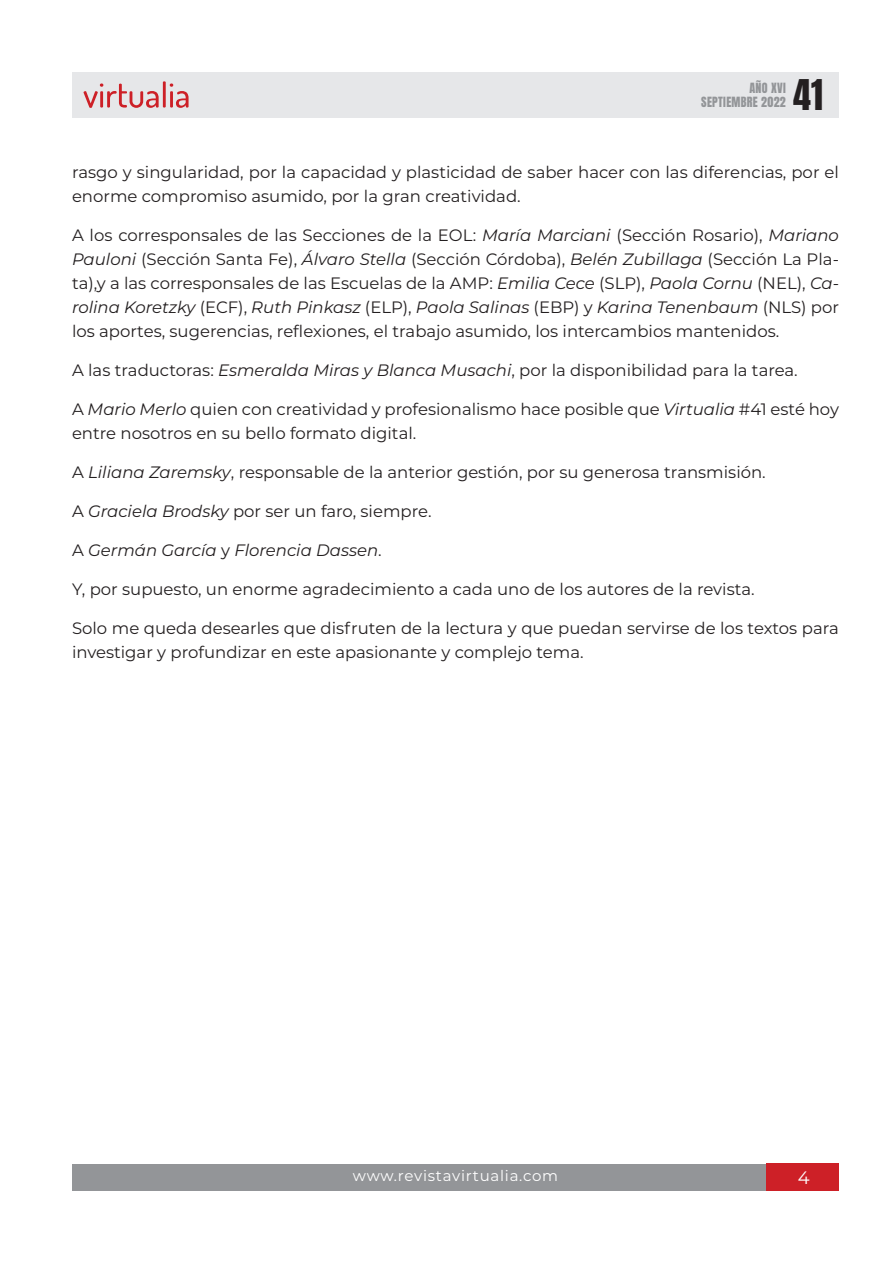
<style>
.page{position:relative;width:893px;height:1263px;background:#fff}
.page>*{position:absolute;margin:0;border:0;box-sizing:border-box;transform-origin:0 0}
.t1{font:36px "Anton";color:#231f20}
.t2{font:18px "Montserrat";color:#fff}
.Parrafo{font:16.5px/24px "Montserrat";color:#231f20}
.Parrafo-2{font:italic 16.5px "Montserrat";color:#231f20}
.t3{font:15px "Montserrat";letter-spacing:.05em;color:#fff}
.t4{font:12px/14.4px "Anton";letter-spacing:.025em;color:#939598;text-align:right}
.s1{font-style:italic}
.s2{font-style:normal}
</style>
<div class="page">
<div style="left:72px;top:1164px;width:750px;height:27px;background:#939598"></div>
<div style="left:767px;top:1164px;width:72px;height:27px;background:#cd2027"></div>
<div style="left:72px;top:72px;width:767px;height:45px;background:#e6e7e9"></div>
<svg style="left:84px;top:81px;width:105px;height:27px"></svg>
<h1 class="t1" style="left:793px;top:76px;width:31px">41</h1>
<p class="t4" style="left:701px;top:82px;width:86px">AÑO XVI<br>SEPTIEMBRE 2022</p>
<p class="Parrafo" style="left:72px;top:159px;width:768px">rasgo y singularidad, por la capacidad y plasticidad de saber hacer con las diferencias, por el enorme compromiso asumido, por la gran creatividad.</p>
<p class="Parrafo" style="left:72px;top:222px;width:768px;text-align:justify">A los corresponsales de las Secciones de la EOL: <span class="s1">María Marciani</span> (Sección Rosario), <span class="s1">Mariano Pauloni</span> (Sección Santa Fe), <span class="s1">Álvaro Stella</span> (Sección Córdoba), <span class="s1">Belén Zubillaga</span> (Sección La Pla&shy;ta),y a las corresponsales de las Escuelas de la AMP: <span class="s1">Emilia Cece</span> (SLP), <span class="s1">Paola Cornu</span> (NEL), <span class="s1">Ca&shy;rolina Koretzky</span> (ECF), <span class="s1">Ruth Pinkasz</span> (ELP), <span class="s1">Paola Salinas</span> (EBP) y <span class="s1">Karina Tenenbaum</span> (NLS) por los aportes, sugerencias, reflexiones, el trabajo asumido, los intercambios mantenidos.</p>
<p class="Parrafo" style="left:72px;top:357px;width:727px">A las traductoras: <span class="s1">Esmeralda Miras y Blanca Musachi</span>, por la disponibilidad para la tarea.</p>
<p class="Parrafo" style="left:72px;top:396px;width:768px">A <span class="s1">Mario Merlo</span> quien con creatividad y profesionalismo hace posible que <span class="s1">Virtualia</span> #41 esté hoy entre nosotros en su bello formato digital.</p>
<p class="Parrafo" style="left:72px;top:459px;width:695px">A <span class="s1">Liliana Zaremsky</span>, responsable de la anterior gestión, por su generosa transmisión.</p>
<p class="Parrafo" style="left:72px;top:498px;width:361px">A <span class="s1">Graciela Brodsky</span> por ser un faro, siempre.</p>
<p class="Parrafo-2" style="left:72px;top:539px;width:311px"><span class="s2">A</span> Germán García <span class="s2">y</span> Florencia Dassen<span class="s2">.</span></p>
<p class="Parrafo" style="left:72px;top:576px;width:684px">Y, por supuesto, un enorme agradecimiento a cada uno de los autores de la revista.</p>
<p class="Parrafo" style="left:72px;top:615px;width:768px">Solo me queda desearles que disfruten de la lectura y que puedan servirse de los textos para investigar y profundizar en este apasionante y complejo tema.</p>
<p class="t3" style="left:353px;top:1165px;width:207px">www.revistavirtualia.com</p>
<p class="t2" style="left:798px;top:1165px;width:13px">4</p>
</div>
